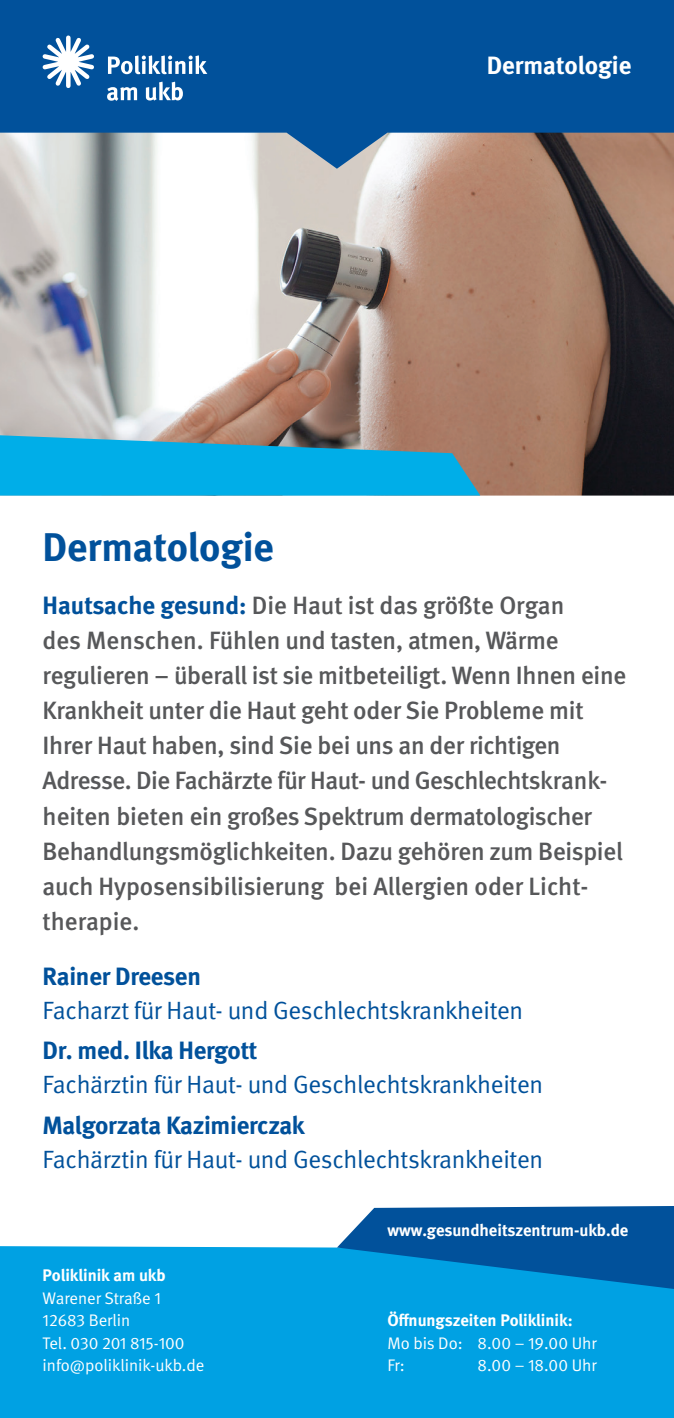
<style>
.page{position:relative;width:674px;height:1418px;background:#fff}
.page>*{position:absolute;margin:0;border:0;box-sizing:border-box;transform-origin:0 0}
.t1{font:700 40px "DGUV Meta";color:#01519b}
.t2{font:500 25px/35px "DGUV Meta";letter-spacing:-.01em;color:#57585a}
.t3{font:25px "DGUV Meta";letter-spacing:-.01em;color:#01519b}
.t4{font:700 25px "DGUV Meta";letter-spacing:-.01em;color:#01519b}
.t5{font:700 25px "DGUV Meta";color:#fff}
.t6{font:16.75px/22.5px "DGUV Meta";color:#fff}
.t7{font:700 16.75px "DGUV Meta";letter-spacing:-.005em;color:#fff}
.s1{font-weight:700;color:#01519b}
</style>
<div class="page">
<img style="left:0;top:169px;width:673px;height:326px">
<div style="left:0;top:1246px;width:673px;height:171px;background:#00a1e3"></div>
<svg style="left:0;top:0;width:673px;height:169px;background:#2a669f"></svg>
<svg style="left:107px;top:82px;width:76px;height:19px"></svg>
<svg style="left:108px;top:55px;width:99px;height:19px"></svg>
<svg style="left:43px;top:35px;width:54px;height:55px"></svg>
<svg style="left:337px;top:1206px;width:336px;height:82px;background:#0b6cb0"></svg>
<svg style="left:0;top:435px;width:480px;height:60px;background:#1da5d2"></svg>
<h1 class="t1" style="left:43px;top:523px;width:233px">Dermatologie</h1>
<p class="t5" style="left:486px;top:50px;width:146px">Dermatologie</p>
<p class="t2" style="left:43px;top:589px;width:585px"><span class="s1">Hautsache gesund:</span> Die Haut ist das größte Organ<br>des Menschen. Fühlen und tasten, atmen, Wärme regulieren – überall ist sie mitbeteiligt. Wenn Ihnen eine Krankheit unter die Haut geht oder Sie Probleme mit Ihrer Haut haben, sind Sie bei uns an der richtigen Adresse. Die Fachärzte für Haut- und Geschlechtskrank&shy;heiten bieten ein großes Spektrum dermatologischer Behandlungsmöglichkeiten. Dazu gehören zum Beispiel auch Hyposensibilisierung bei Allergien oder Licht&shy;therapie.</p>
<p class="t4" style="left:43px;top:961px;width:160px">Rainer Dreesen</p>
<p class="t3" style="left:43px;top:995px;width:482px">Facharzt für Haut- und Geschlechtskrankheiten</p>
<p class="t4" style="left:43px;top:1035px;width:216px">Dr. med. Ilka Hergott</p>
<p class="t3" style="left:43px;top:1069px;width:502px">Fachärztin für Haut- und Geschlechtskrankheiten</p>
<p class="t4" style="left:43px;top:1110px;width:263px">Malgorzata Kazimierczak</p>
<p class="t3" style="left:43px;top:1144px;width:502px">Fachärztin für Haut- und Geschlechtskrankheiten</p>
<p class="t7" style="left:43px;top:1265px;width:124px">Poliklinik am ukb</p>
<p class="t6" style="left:43px;top:1286px;width:163px">Warener Straße 1<br>12683 Berlin<br>Tel. 030 201 815-100 info@poliklinik-ukb.de</p>
<p class="t7" style="left:387px;top:1220px;width:242px">www.gesundheitszentrum-ukb.de</p>
<p class="t7" style="left:387px;top:1310px;width:187px">Öffnungszeiten Poliklinik:</p>
<p class="t6" style="left:387px;top:1331px;width:211px">Mo bis Do: 8.00 – 19.00 Uhr<br>Fr:</p>
<p class="t6" style="left:477px;top:1354px;width:121px">8.00 – 18.00 Uhr</p>
</div>
